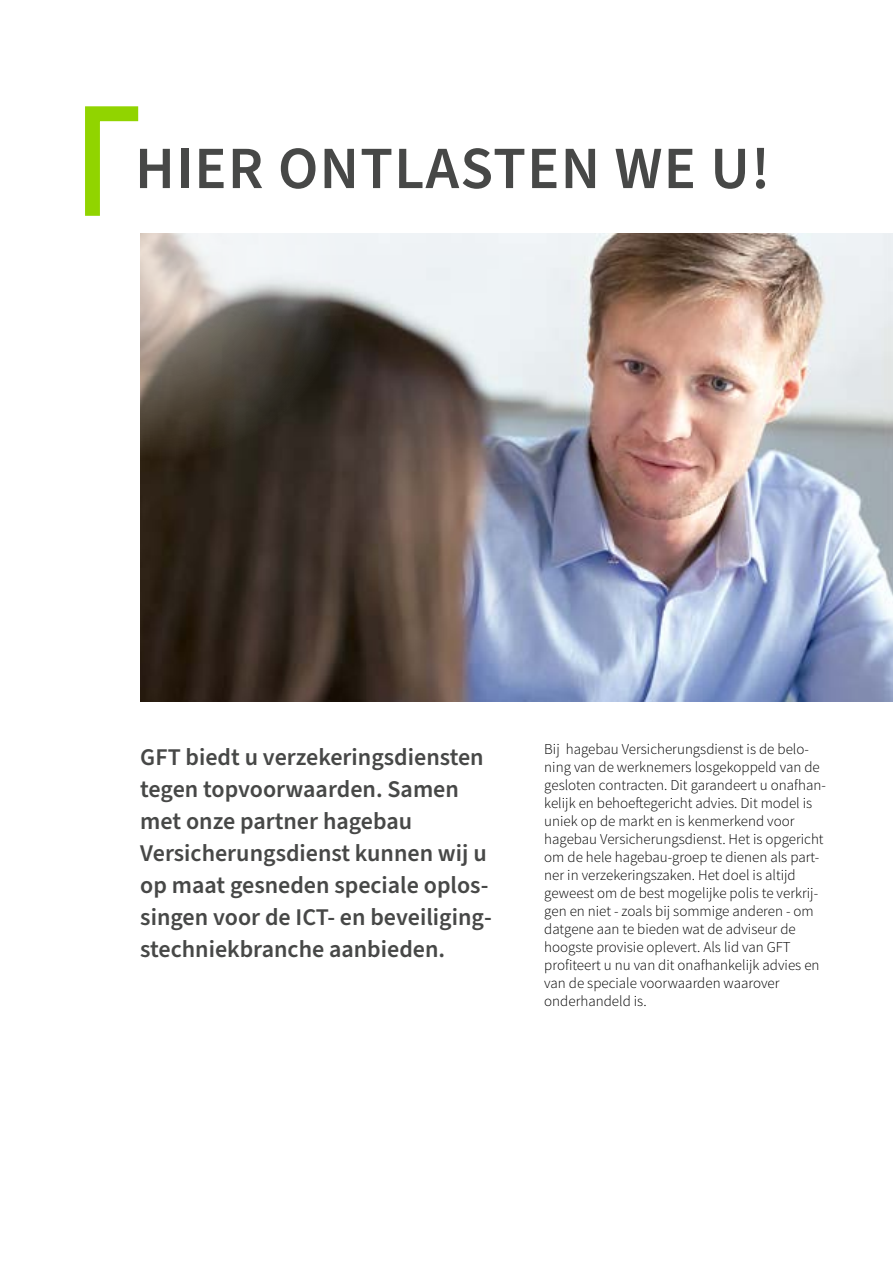
<style>
.page{position:relative;width:893px;height:1263px;background:#fff}
.page>*{position:absolute;margin:0;border:0;box-sizing:border-box;transform-origin:0 0}
.t1{font:600 60px "Source Sans Pro";letter-spacing:.02em;color:#474847}
.t2{font:600 24px/32px "Source Sans Pro";color:#474847}
.t3{font:300 15px/18px "Source Sans Pro";color:#000}
</style>
<div class="page">
<img style="left:140px;top:234px;width:753px;height:468px">
<svg style="left:140px;top:233px;width:213px;height:226px;background:#7b756e"></svg>
<svg style="left:85px;top:106px;width:54px;height:110px"></svg>
<h1 class="t1" style="left:135px;top:128px;width:636px">HIER ONTLASTEN WE U!</h1>
<h2 class="t2" style="left:140px;top:742px;width:353px">GFT biedt u verzekeringsdiensten tegen topvoorwaarden. Samen met onze partner hagebau<br>Versicherungsdienst kunnen wij u op maat gesneden speciale oplos&shy;singen voor de ICT- en beveiliging&shy;stechniekbranche aanbieden.</h2>
<p class="t3" style="left:544px;top:740px;width:283px">Bij hagebau Versicherungsdienst is de belo&shy;ning van de werknemers losgekoppeld van de gesloten contracten. Dit garandeert u onafhan&shy;kelijk en behoeftegericht advies. Dit model is uniek op de markt en is kenmerkend voor hagebau Versicherungsdienst. Het is opgericht om de hele hagebau-groep te dienen als part&shy;ner in verzekeringszaken. Het doel is altijd geweest om de best mogelijke polis te verkrij&shy;gen en niet - zoals bij sommige anderen - om datgene aan te bieden wat de adviseur de hoogste provisie oplevert. Als lid van GFT profiteert u nu van dit onafhankelijk advies en van de speciale voorwaarden waarover onderhandeld is.</p>
</div>
